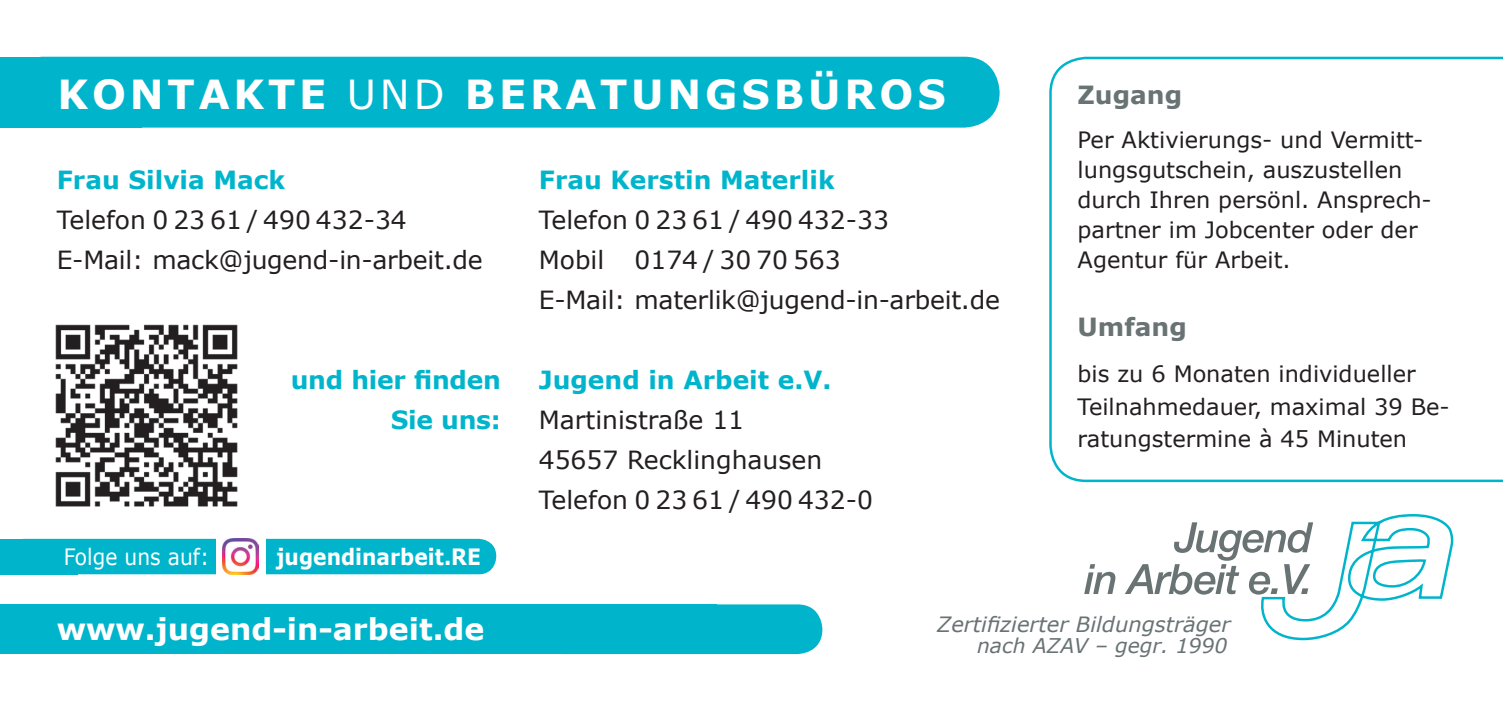
<style>
.page{position:relative;width:1503px;height:709px;background:#fff}
.page>*{position:absolute;margin:0;border:0;box-sizing:border-box;transform-origin:0 0}
.t1{font:700 40px "Verdana";letter-spacing:.095em;color:#fff}
.t2{font:700 30px "Verdana";color:#fff}
.t3{font:25px/40px "Verdana";color:#231f20}
.t4{font:700 25px/40px "Verdana";color:#00b5cb;text-align:right}
.t5{font:700 25px "Verdana";color:#697374}
.t6{font:22.5px/30px "Verdana";color:#231f20}
.t7{font:700 22.5px "Verdana";color:#fff;scale:.9 1}
.t8{font:22.5px "Verdana";color:#fff;scale:.9 1}
.t9{font:italic 21px "Verdana";color:#697374}
.t10{font:italic 20.25px "Verdana";color:#697374}
.s1{font-weight:400}
</style>
<div class="page">
<svg style="left:1049px;top:57px;width:453px;height:425px"></svg>
<div style="left:7px;top:57px;width:992px;height:71px;background:#00b5cb;border-radius:35px"></div>
<div style="left:0;top:57px;width:142px;height:71px;background:#00b5cb"></div>
<svg style="left:1084px;top:564px;width:31px;height:30px"></svg>
<svg style="left:1125px;top:514px;width:328px;height:126px"></svg>
<div style="left:539px;top:604px;width:283px;height:50px;background:#00b5cb;border-radius:25px"></div>
<div style="left:0;top:604px;width:716px;height:50px;background:#00b5cb"></div>
<div style="left:7px;top:539px;width:489px;height:35px;background:#00b5cb;border-radius:18px"></div>
<div style="left:0;top:539px;width:78px;height:35px;background:#00b5cb"></div>
<div style="left:216px;top:531px;width:50px;height:50px;background:#fff"></div>
<img style="left:223px;top:538px;width:36px;height:36px">
<img style="left:55px;top:324px;width:183px;height:183px">
<h1 class="t1" style="left:57px;top:66px;width:889px">Kontakte <span class="s1">u nd</span> Beratungsbüros</h1>
<p class="t4" style="left:57px;top:160px;width:230px">Frau Silvia Mack</p>
<p class="t3" style="left:57px;top:200px;width:427px">Telefon 0 23 61 / 490 432-34<br>E-Mail: mack@jugend-in-arbeit.de</p>
<p class="t4" style="left:291px;top:360px;width:212px">und hier finden<br>Sie uns:</p>
<p class="t8" style="left:64px;top:541px;width:163px">Folge uns auf:</p>
<p class="t7" style="left:276px;top:541px;width:229px">jugendinarbeit.RE</p>
<p class="t4" style="left:539px;top:160px;width:297px">Frau Kerstin Materlik</p>
<p class="t3" style="left:539px;top:200px;width:463px">Telefon 0 23 61 / 490 432-33<br>Mobil 0174 / 30 70 563<br>E-Mail: materlik@jugend-in-arbeit.de</p>
<p class="t4" style="left:539px;top:360px;width:294px">Jugend in Arbeit e.V.</p>
<p class="t3" style="left:539px;top:400px;width:336px">Martinistraße 11<br>45657 Recklinghausen<br>Telefon 0 23 61 / 490 432-0</p>
<p class="t5" style="left:1077px;top:77px;width:106px">Zugang</p>
<p class="t6" style="left:1077px;top:125px;width:356px">Per Aktivierungs- und Vermitt&shy;lungsgutschein, auszustellen durch Ihren persönl. Ansprech&shy;partner im Jobcenter oder der<br>Agentur für Arbeit.</p>
<p class="t5" style="left:1077px;top:309px;width:111px">Umfang</p>
<p class="t6" style="left:1077px;top:357px;width:374px;line-height:32.5px">bis zu 6 Monaten individueller<br>Teilnahmedauer, maximal 39 Be&shy;ratungstermine à 45 Minuten</p>
<h2 class="t2" style="left:57px;top:607px;width:429px">www.jugend-in-arbeit.de</h2>
<p class="t9" style="left:937px;top:609px;width:295px">Zertifizierter Bildungsträger</p>
<p class="t10" style="left:977px;top:631px;width:252px">nach AZAV – gegr. 1990</p>
</div>
